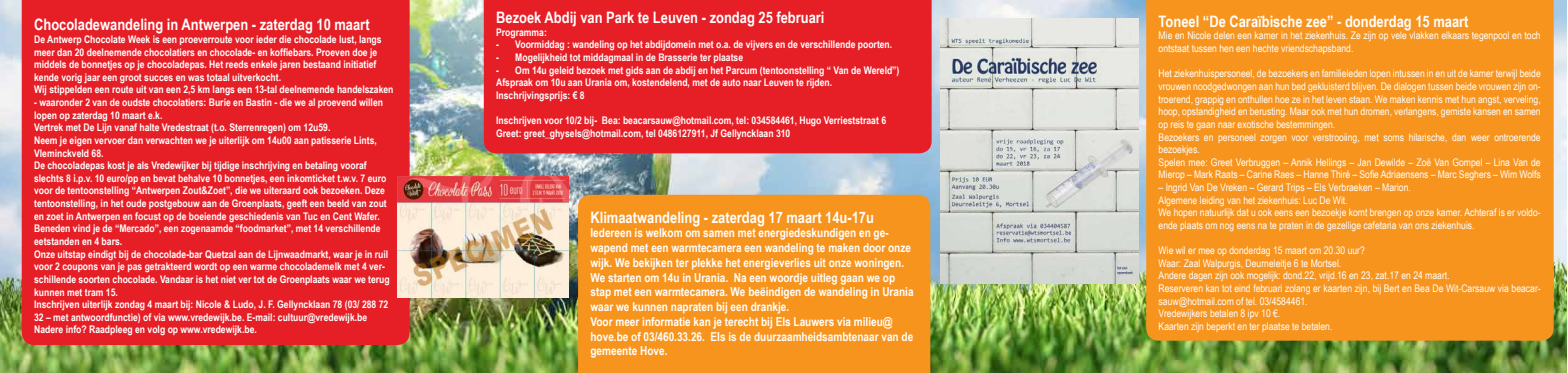
<style>
.page{position:relative;width:1568px;height:373px;background:#fff}
.page>*{position:absolute;margin:0;border:0;box-sizing:border-box;transform-origin:0 0}
.t1{font:700 15.75px "Arial Narrow";color:#fff}
.t2{font:700 12.25px/14.7px "Arial Narrow";color:#fff}
.t3{font:700 10.5px/12.6px "Arial Narrow";color:#fff}
.t4{font:10.5px/12.6px "Arial Narrow";color:#fff}
</style>
<div class="page">
<img style="left:0;top:0;width:1566px;height:372px">
<div style="left:1146px;top:0;width:407px;height:340px;background:#f7941e"></div>
<div style="left:22px;top:0;width:387px;height:344px;background:#e61e26"></div>
<div style="left:484px;top:0;width:447px;height:153px;background:#e61e26"></div>
<img style="left:940px;top:18px;width:199px;height:265px">
<div style="left:578px;top:194px;width:352px;height:178px;background:#f7941e"></div>
<img style="left:397px;top:176px;width:172px;height:121px">
<h1 class="t1" style="left:34px;top:13px;width:337px">Chocoladewandeling in Antwerpen - zaterdag 10 maart</h1>
<p class="t3" style="left:34px;top:32px;width:361px">De Antwerp Chocolate Week is een proeverroute voor ieder die chocolade lust, langs meer dan 20 deelnemende chocolatiers en chocolade- en koffiebars. Proeven doe je middels de bonnetjes op je chocoladepas. Het reeds enkele jaren bestaand initiatief kende vorig jaar een groot succes en was totaal uitverkocht.<br>Wij stippelden een route uit van een 2,5 km langs een 13-tal deelnemende handelszaken</p>
<p class="t3" style="left:34px;top:95px;width:357px">- waaronder 2 van de oudste chocolatiers: Burie en Bastin - die we al proevend willen lopen op zaterdag 10 maart e.k.<br>Vertrek met De Lijn vanaf halte Vredestraat (t.o. Sterrenregen) om 12u59.<br>Neem je eigen vervoer dan verwachten we je uiterlijk om 14u00 aan patisserie Lints, Vleminckveld 68.<br>De chocoladepas kost je als Vredewijker bij tijdige inschrijving en betaling vooraf slechts 8 i.p.v. 10 euro/pp en bevat behalve 10 bonnetjes, een inkomticket t.w.v. 7 euro voor de tentoonstelling “Antwerpen Zout&amp;Zoet”, die we uiteraard ook bezoeken. Deze tentoonstelling, in het oude postgebouw aan de Groenplaats, geeft een beeld van zout en zoet in Antwerpen en focust op de boeiende geschiedenis van Tuc en Cent Wafer.<br>Beneden vind je de “Mercado”, een zogenaamde “foodmarket”, met 14 verschillende eetstanden en 4 bars.<br>Onze uitstap eindigt bij de chocolade-bar Quetzal aan de Lijnwaadmarkt, waar je in ruil voor 2 coupons van je pas getrakteerd wordt op een warme chocolademelk met 4 ver&shy;schillende soorten chocolade. Vandaar is het niet ver tot de Groenplaats waar we terug kunnen met tram 15.<br>Inschrijven uiterlijk zondag 4 maart bij: Nicole &amp; Ludo, J. F. Gellyncklaan 78 (03/ 288 72<br>32 – met antwoordfunctie) of via www.vredewijk.be. E-mail: cultuur@vredewijk.be Nadere info? Raadpleeg en volg op www.vredewijk.be.</p>
<h1 class="t1" style="left:496px;top:6px;width:330px">Bezoek Abdij van Park te Leuven - zondag 25 februari</h1>
<p class="t3" style="left:496px;top:25px;width:52px">Programma:</p>
<p class="t3" style="left:496px;top:38px;width:398px">- Voormiddag : wandeling op het abdijdomein met o.a. de vijvers en de verschillende poorten.</p>
<p class="t3" style="left:496px;top:50px;width:248px">- Mogelijkheid tot middagmaal in de Brasserie ter plaatse</p>
<p class="t3" style="left:496px;top:63px;width:405px">- Om 14u geleid bezoek met gids aan de abdij en het Parcum (tentoonstelling “ Van de Wereld”)<br>Afspraak om 10u aan Urania om, kostendelend, met de auto naar Leuven te rijden.<br>Inschrijvingsprijs: € 8</p>
<p class="t3" style="left:496px;top:113px;width:391px">Inschrijven voor 10/2 bij- Bea: beacarsauw@hotmail.com, tel: 034584461, Hugo Verrieststraat 6<br>Greet: greet_ghysels@hotmail.com, tel 0486127911, Jf Gellyncklaan 310</p>
<h1 class="t1" style="left:590px;top:205px;width:285px">Klimaatwandeling - zaterdag 17 maart 14u-17u</h1>
<p class="t2" style="left:590px;top:225px;width:325px">Iedereen is welkom om samen met energiedeskundigen en ge&shy;wapend met een warmtecamera een wandeling te maken door onze wijk. We bekijken ter plekke het energieverlies uit onze woningen.<br>We starten om 14u in Urania. Na een woordje uitleg gaan we op stap met een warmtecamera. We beëindigen de wandeling in Urania waar we kunnen napraten bij een drankje.<br>Voor meer informatie kan je terecht bij Els Lauwers via milieu@ hove.be of 03/460.33.26. Els is de duurzaamheidsambtenaar van de gemeente Hove.</p>
<h1 class="t1" style="left:1158px;top:9px;width:311px">Toneel “De Caraïbische zee” - donderdag 15 maart</h1>
<p class="t4" style="left:1158px;top:29px;width:384px">Mie en Nicole delen een kamer in het ziekenhuis. Ze zijn op vele vlakken elkaars tegenpool en toch ontstaat tussen hen een hechte vriendschapsband.</p>
<p class="t4" style="left:1158px;top:67px;width:384px">Het ziekenhuispersoneel, de bezoekers en familieleden lopen intussen in en uit de kamer terwijl beide vrouwen noodgedwongen aan hun bed gekluisterd blijven. De dialogen tussen beide vrouwen zijn on&shy;troerend, grappig en onthullen hoe ze in het leven staan. We maken kennis met hun angst, verveling, hoop, opstandigheid en berusting. Maar ook met hun dromen, verlangens, gemiste kansen en samen op reis te gaan naar exotische bestemmingen.<br>Bezoekers en personeel zorgen voor verstrooiing, met soms hilarische, dan weer ontroerende bezoekjes.<br>Spelen mee: Greet Verbruggen – Annik Hellings – Jan Dewilde – Zoë Van Gompel – Lina Van de Mierop – Mark Raats – Carine Raes – Hanne Thiré – Sofie Adriaensens – Marc Seghers – Wim Wolfs</p>
<p class="t4" style="left:1158px;top:180px;width:384px">– Ingrid Van De Vreken – Gerard Trips – Els Verbraeken – Marion.<br>Algemene leiding van het ziekenhuis: Luc De Wit.<br>We hopen natuurlijk dat u ook eens een bezoekje komt brengen op onze kamer. Achteraf is er voldo&shy;ende plaats om nog eens na te praten in de gezellige cafetaria van ons ziekenhuis.</p>
<p class="t4" style="left:1158px;top:243px;width:384px">Wie wil er mee op donderdag 15 maart om 20.30 uur?<br>Waar: Zaal Walpurgis, Deurneleitje 6 te Mortsel.<br>Andere dagen zijn ook mogelijk: dond.22, vrijd.16 en 23, zat.17 en 24 maart.<br>Reserveren kan tot eind februari zolang er kaarten zijn, bij Bert en Bea De Wit-Carsauw via beacar&shy;sauw@hotmail.com of tel. 03/4584461.<br>Vredewijkers betalen 8 ipv 10 €.<br>Kaarten zijn beperkt en ter plaatse te betalen.</p>
</div>
